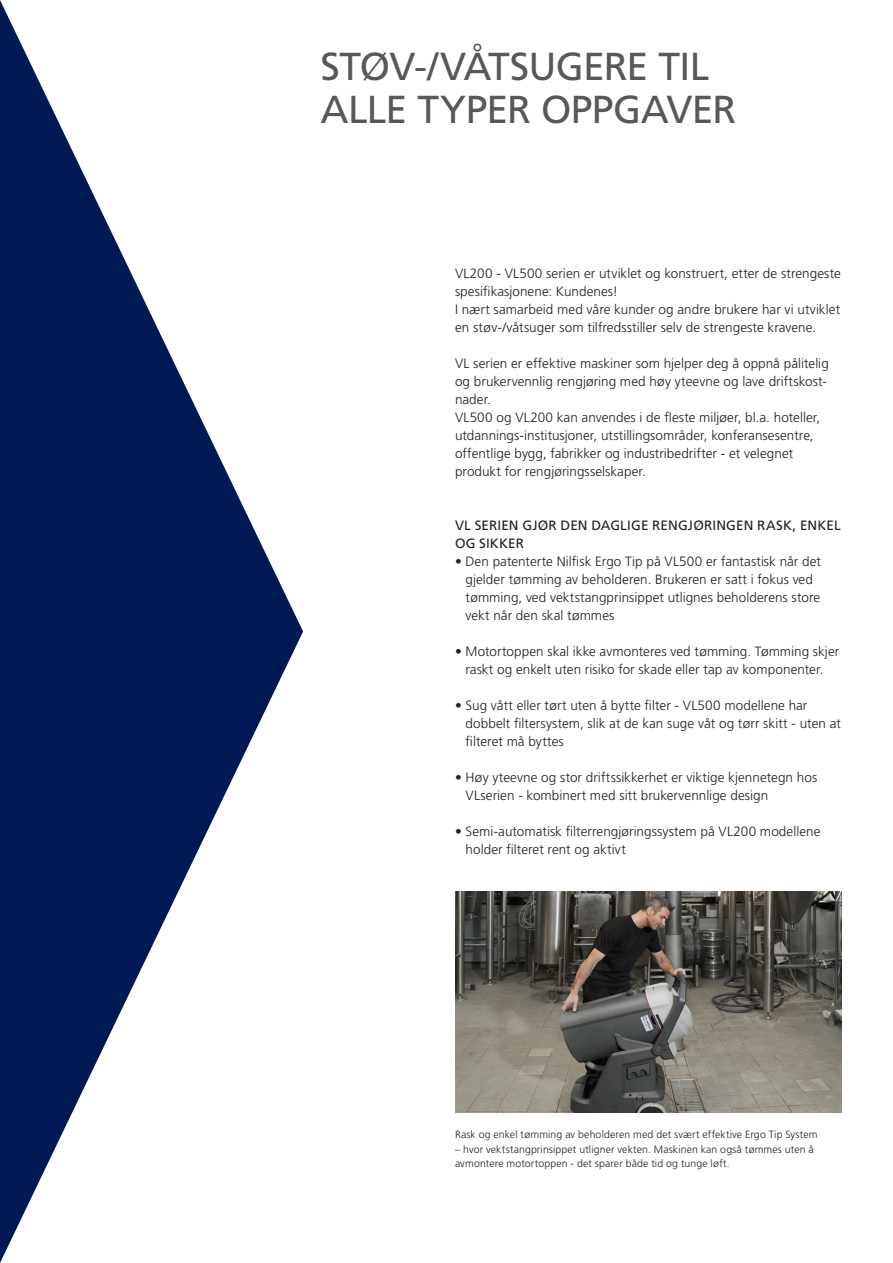
<style>
.page{position:relative;width:893px;height:1263px;background:#fff}
.page>*{position:absolute;margin:0;border:0;box-sizing:border-box;transform-origin:0 0}
.N_HEADLINE_26_28_6_F{font:39px/42.9px "Frutiger LT Std";letter-spacing:-.02em;color:#57585a}
.N_Body_text_9_12{font:300 13.5px/18px "Frutiger LT Std";letter-spacing:.005em;color:#231f20}
.N_Body_text_9_12-2{font:13.5px/18px "Frutiger LT Std";letter-spacing:.01em;color:#231f20}
.N_Caption_7_9_5{font:300 10.5px "Frutiger LT Std";letter-spacing:.01em;color:#231f20}
</style>
<div class="page">
<img style="left:455px;top:892px;width:387px;height:220px">
<svg style="left:0;top:0;width:303px;height:1263px"></svg>
<p class="N_HEADLINE_26_28_6_F" style="left:320px;top:45px;width:418px">STØV-/VÅTSUGERE TIL<br>ALLE TYPER OPPGAVER</p>
<p class="N_Body_text_9_12" style="left:455px;top:265px;width:387px">VL200 - VL500 serien er utviklet og konstruert, etter de strengeste spesifikasjonene: Kundenes!</p>
<p class="N_Body_text_9_12" style="left:455px;top:301px;width:387px">I nært samarbeid med våre kunder og andre brukere har vi utviklet</p>
<p class="N_Body_text_9_12" style="left:455px;top:319px;width:363px">en støv-/våtsuger som tilfredsstiller selv de strengeste kravene.</p>
<p class="N_Body_text_9_12" style="left:455px;top:355px;width:375px">VL serien er effektive maskiner som hjelper deg å oppnå pålitelig og brukervennlig rengjøring med høy yteevne og lave driftskost&shy;nader.</p>
<p class="N_Body_text_9_12" style="left:455px;top:409px;width:367px">VL500 og VL200 kan anvendes i de fleste miljøer, bl.a. hoteller, utdannings-institusjoner, utstillingsområder, konferansesentre, offentlige bygg, fabrikker og industribedrifter - et velegnet produkt for rengjøringsselskaper.</p>
<p class="N_Body_text_9_12-2" style="left:455px;top:516px;width:387px">VL SERIEN GJØR DEN DAGLIGE RENGJØRINGEN RASK, ENKEL<br>OG SIKKER</p>
<p class="N_Body_text_9_12" style="left:465px;top:553px;width:357px;text-indent:-11px">• Den patenterte Nilfisk Ergo Tip på VL500 er fantastisk når det gjelder tømming av beholderen. Brukeren er satt i fokus ved tømming, ved vektstangprinsippet utlignes beholderens store vekt når den skal tømmes</p>
<p class="N_Body_text_9_12" style="left:455px;top:643px;width:386px;text-align:center">• Motortoppen skal ikke avmonteres ved tømming. Tømming skjer raskt og enkelt uten risiko for skade eller tap av komponenter.</p>
<p class="N_Body_text_9_12" style="left:465px;top:697px;width:377px;text-indent:-11px">• Sug vått eller tørt uten å bytte filter - VL500 modellene har dobbelt filtersystem, slik at de kan suge våt og tørr skitt - uten at filteret må byttes</p>
<p class="N_Body_text_9_12" style="left:465px;top:769px;width:353px;text-indent:-11px">• Høy yteevne og stor driftssikkerhet er viktige kjennetegn hos<br>VLserien - kombinert med sitt brukervennlige design</p>
<p class="N_Body_text_9_12" style="left:465px;top:823px;width:357px;text-indent:-11px">• Semi-automatisk filterrengjøringssystem på VL200 modellene holder filteret rent og aktivt</p>
<p class="N_Caption_7_9_5" style="left:455px;top:1129px;width:364px">Rask og enkel tømming av beholderen med det svært effektive Ergo Tip System</p>
<p class="N_Caption_7_9_5" style="left:455px;top:1143px;width:360px">– hvor vektstangprinsippet utligner vekten. Maskinen kan også tømmes uten å</p>
<p class="N_Caption_7_9_5" style="left:455px;top:1157px;width:276px">avmontere motortoppen - det sparer både tid og tunge løft.</p>
</div>
